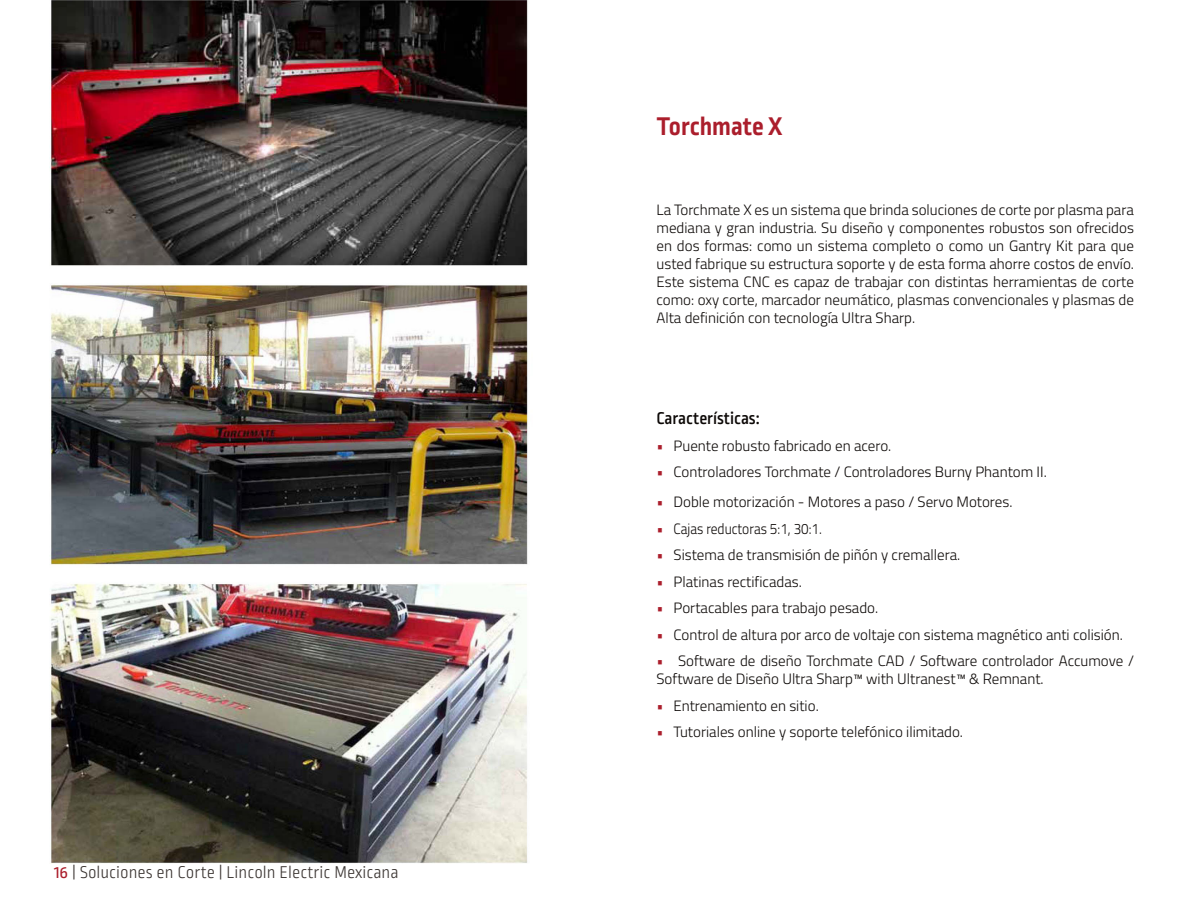
<style>
.page{position:relative;width:1188px;height:918px;background:#fff}
.page>*{position:absolute;margin:0;border:0;box-sizing:border-box;transform-origin:0 0}
.t1{font:700 27px "Ropa Sans Pro";color:#ab1e2c}
.t2{font:300 18px "Ropa Sans Pro";color:#3b3532}
.t3{font:500 18px "Ropa Sans Pro";color:#0c0806}
.t4{font:300 15px/18px "Titillium";color:#0c0806;text-align:justify}
.t5{font:300 15px "Titillium";color:#0c0806;scale:.9 1}
.s1{font-weight:400;color:#ab1e2c}
.s2{color:#ab1e2c}
</style>
<div class="page">
<img style="left:49px;top:0;width:479px;height:864px">
<p class="t2" style="left:54px;top:863px;width:346px"><span class="s1">16</span> | Soluciones en Corte | Lincoln Electric Mexicana</p>
<p class="t1" style="left:657px;top:111px;width:128px">Torchmate X</p>
<p class="t4" style="left:657px;top:200px;width:479px">La Torchmate X es un sistema que brinda soluciones de corte por plasma para mediana y gran industria. Su diseño y componentes robustos son ofrecidos en dos formas: como un sistema completo o como un Gantry Kit para que usted fabrique su estructura soporte y de esta forma ahorre costos de envío.<br>Este sistema CNC es capaz de trabajar con distintas herramientas de corte como: oxy corte, marcador neumático, plasmas convencionales y plasmas de Alta definición con tecnología Ultra Sharp.</p>
<p class="t3" style="left:657px;top:409px;width:105px">Características:</p>
<p class="t4" style="left:657px;top:436px;width:236px"><span class="s2">•</span> Puente robusto fabricado en acero.</p>
<p class="t4" style="left:657px;top:462px;width:392px"><span class="s2">•</span> Controladores Torchmate / Controladores Burny Phantom II.</p>
<p class="t4" style="left:657px;top:492px;width:357px"><span class="s2">•</span> Doble motorización - Motores a paso / Servo Motores.</p>
<p class="t5" style="left:657px;top:518px;width:185px"><span class="s2">•</span> Cajas reductoras 5:1, 30:1.</p>
<p class="t4" style="left:657px;top:545px;width:305px"><span class="s2">•</span> Sistema de transmisión de piñón y cremallera.</p>
<p class="t4" style="left:657px;top:572px;width:147px"><span class="s2">•</span> Platinas rectificadas.</p>
<p class="t4" style="left:657px;top:598px;width:223px"><span class="s2">•</span> Portacables para trabajo pesado.</p>
<p class="t4" style="left:657px;top:625px;width:468px"><span class="s2">•</span> Control de altura por arco de voltaje con sistema magnético anti colisión.</p>
<p class="t4" style="left:657px;top:651px;width:479px"><span class="s2">•</span> Software de diseño Torchmate CAD / Software controlador Accumove /<br>Software de Diseño Ultra Sharp™ with Ultranest™ &amp; Remnant.</p>
<p class="t4" style="left:657px;top:696px;width:164px"><span class="s2">•</span> Entrenamiento en sitio.</p>
<p class="t4" style="left:657px;top:722px;width:308px"><span class="s2">•</span> Tutoriales online y soporte telefónico ilimitado.</p>
</div>
